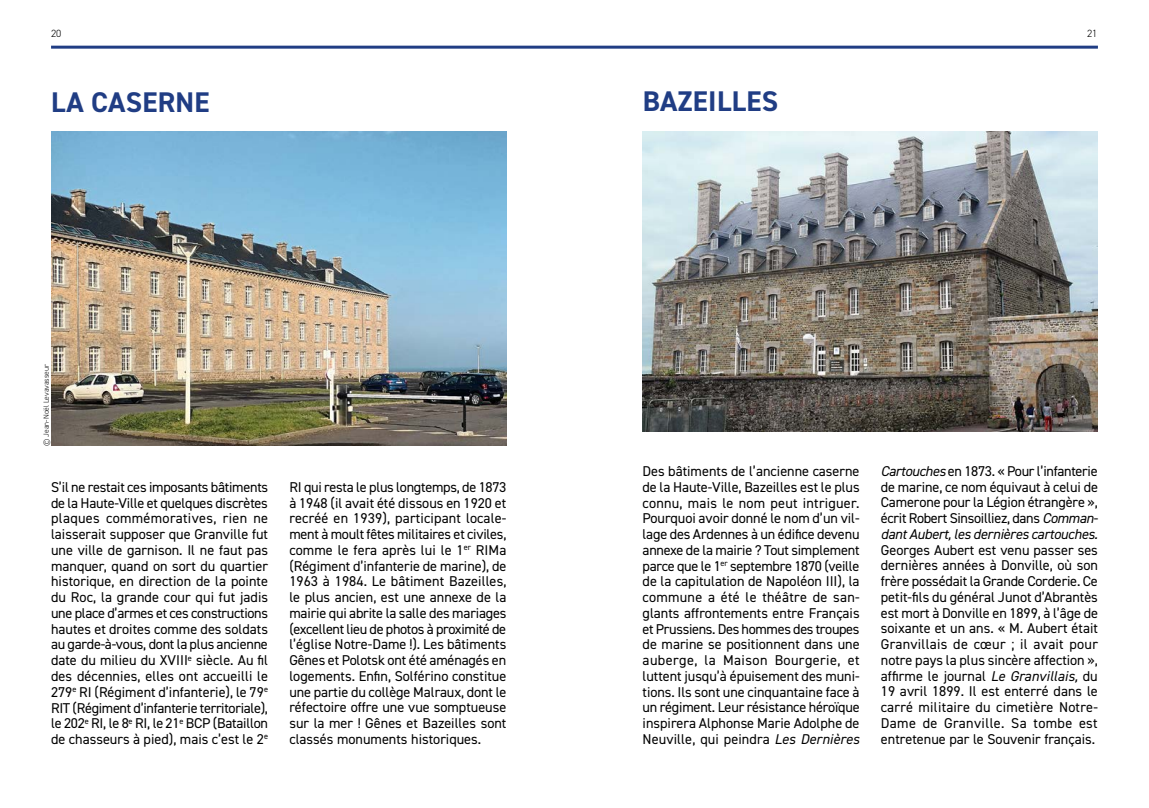
<style>
.page{position:relative;width:1149px;height:808px;background:#fff}
.page>*{position:absolute;margin:0;border:0;box-sizing:border-box;transform-origin:0 0}
.t1{font:700 28.5px "DIN2014";letter-spacing:.01em;color:#203d84}
.t2{font:14.25px/15.8px "DIN2014";color:#000;text-align:justify}
.t3{font:300 10.5px "DIN2014";color:#000}
.t4{font:300 7.5px "DIN2014";color:#000}
.s1{font-style:italic}
</style>
<div class="page">
<img style="left:51px;top:132px;width:455px;height:314px">
<img style="left:642px;top:132px;width:455px;height:299px">
<hr style="left:51px;top:46px;width:1046px;height:3px;background:#203d84">
<p class="t3" style="left:51px;top:27px;width:12px">20</p>
<p class="t3" style="left:1086px;top:27px;width:12px">21</p>
<h1 class="t1" style="left:51px;top:83px;width:160px">LA CASERNE</h1>
<p class="t4" style="left:42px;top:446px;width:83px;rotate:-90deg">© Jean-Noël Levavasseur</p>
<p class="t2" style="left:51px;top:479px;width:219px">S’il ne restait ces imposants bâtiments de la Haute-Ville et quelques discrètes plaques commémoratives, rien ne laisserait supposer que Granville fut une ville de garnison. Il ne faut pas manquer, quand on sort du quartier historique, en direction de la pointe du Roc, la grande cour qui fut jadis une place d’armes et ces constructions hautes et droites comme des soldats au garde-à-vous, dont la plus ancienne date du milieu du XVIII<sup>e</sup> siècle. Au fil des décennies, elles ont accueilli le 279<sup>e</sup> RI (Régiment d’infanterie), le 79<sup>e </sup>RIT (Régiment d’infanterie territoriale), le 202<sup>e</sup> RI, le 8<sup>e</sup> RI, le 21<sup>e</sup> BCP (Bataillon de chasseurs à pied), mais c’est le 2<sup>e</sup></p>
<p class="t2" style="left:289px;top:479px;width:219px">RI qui resta le plus longtemps, de 1873 à 1948 (il avait été dissous en 1920 et recréé en 1939), participant locale&shy;ment à moult fêtes militaires et civiles, comme le fera après lui le 1<sup>er</sup> RIMa (Régiment d’infanterie de marine), de 1963 à 1984. Le bâtiment Bazeilles, le plus ancien, est une annexe de la mairie qui abrite la salle des mariages (excellent lieu de photos à proximité de l’église Notre-Dame !). Les bâtiments Gênes et Polotsk ont été aménagés en logements. Enfin, Solférino constitue une partie du collège Malraux, dont le réfectoire offre une vue somptueuse sur la mer ! Gênes et Bazeilles sont classés monuments historiques.</p>
<h1 class="t1" style="left:642px;top:82px;width:137px">BAZEILLES</h1>
<p class="t2" style="left:642px;top:463px;width:218px">Des bâtiments de l’ancienne caserne de la Haute-Ville, Bazeilles est le plus connu, mais le nom peut intriguer.<br>Pourquoi avoir donné le nom d’un vil&shy;lage des Ardennes à un édifice devenu annexe de la mairie ? Tout simplement parce que le 1<sup>er</sup> septembre 1870 (veille de la capitulation de Napoléon III), la commune a été le théâtre de san&shy;glants affrontements entre Français et Prussiens. Des hommes des troupes de marine se positionnent dans une auberge, la Maison Bourgerie, et luttent jusqu’à épuisement des muni&shy;tions. Ils sont une cinquantaine face à un régiment. Leur résistance héroïque inspirera Alphonse Marie Adolphe de Neuville, qui peindra <span class="s1">Les Dernières</span></p>
<p class="t2" style="left:880px;top:463px;width:219px"><span class="s1">Cartouches</span> en 1873. « Pour l’infanterie de marine, ce nom équivaut à celui de Camerone pour la Légion étrangère », écrit Robert Sinsoilliez, dans <span class="s1">Comman&shy;dant Aubert, les dernières cartouches.</span></p>
<p class="t2" style="left:880px;top:542px;width:219px">Georges Aubert est venu passer ses dernières années à Donville, où son frère possédait la Grande Corderie. Ce petit-fils du général Junot d’Abrantès est mort à Donville en 1899, à l’âge de soixante et un ans. « M. Aubert était Granvillais de cœur ; il avait pour notre pays la plus sincère affection », affirme le journal <span class="s1">Le Granvillais,</span> du 19 avril 1899. Il est enterré dans le carré militaire du cimetière Notre-Dame de Granville. Sa tombe est entretenue par le Souvenir français.</p>
</div>
